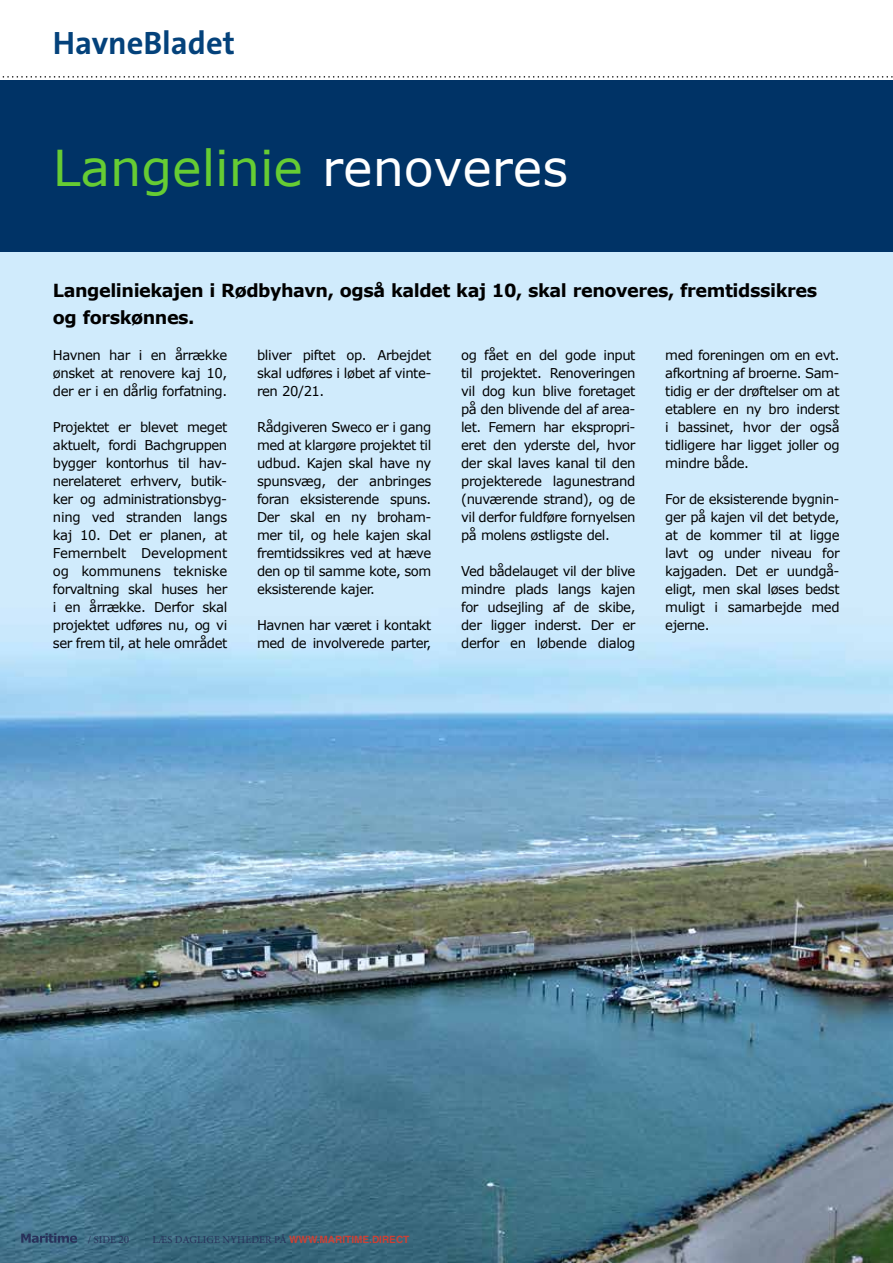
<style>
.page{position:relative;width:893px;height:1263px;background:#fff}
.page>*{position:absolute;margin:0;border:0;box-sizing:border-box;transform-origin:0 0}
.t1{font:49.35px "Verdana";color:#6c3}
.t2{font:700 32.55px "The Sans B7";color:#04427b}
.t3{font:700 18px/27px "Verdana";letter-spacing:-.025em;color:#000}
.t4{font:13.5px/18px "Verdana";letter-spacing:-.035em;color:#000;text-align:justify}
.t5{font:10.5px "Minion Pro";letter-spacing:.01em;color:#28315a}
.s1{color:#fff}
.s2{font-size:11.25px}
.s3{font-family:"Helvetica LT Std";font-weight:700;font-size:10.05px;color:#cc4136}
</style>
<div class="page">
<img style="left:0;top:252px;width:893px;height:1011px">
<div style="left:0;top:80px;width:893px;height:172px;background:#036"></div>
<svg style="left:2px;top:76px;width:891px;height:2px"></svg>
<svg style="left:21px;top:1233px;width:56px;height:10px"></svg>
<h2 class="t2" style="left:53px;top:25px;width:183px">HavneBladet</h2>
<h1 class="t1" style="left:53px;top:134px;width:517px">Langelinie <span class="s1">renoveres</span></h1>
<h3 class="t3" style="left:53px;top:277px;width:766px">Langeliniekajen i Rødbyhavn, også kaldet kaj 10, skal renoveres, fremtidssikres og forskønnes.</h3>
<p class="t4" style="left:53px;top:346px;width:176px">Havnen har i en årrække ønsket at renovere kaj 10, der er i en dårlig forfatning.</p>
<p class="t4" style="left:53px;top:418px;width:176px">Projektet er blevet meget aktuelt, fordi Bachgruppen bygger kontorhus til hav&shy;nerelateret erhverv, butik&shy;ker og administrationsbyg&shy;ning ved stranden langs kaj 10. Det er planen, at Femernbelt Development og kommunens tekniske forvaltning skal huses her i en årrække. Derfor skal projektet udføres nu, og vi ser frem til, at hele området</p>
<p class="t4" style="left:257px;top:346px;width:176px">bliver piftet op. Arbejdet skal udføres i løbet af vinte&shy;ren 20/21.</p>
<p class="t4" style="left:257px;top:418px;width:176px">Rådgiveren Sweco er i gang med at klargøre projektet til udbud. Kajen skal have ny spunsvæg, der anbringes foran eksisterende spuns.<br>Der skal en ny broham&shy;mer til, og hele kajen skal fremtidssikres ved at hæve den op til samme kote, som eksisterende kajer.</p>
<p class="t4" style="left:257px;top:616px;width:176px">Havnen har været i kontakt med de involverede parter,</p>
<p class="t4" style="left:461px;top:346px;width:176px">og fået en del gode input til projektet. Renoveringen vil dog kun blive foretaget på den blivende del af area&shy;let. Femern har ekspropri&shy;eret den yderste del, hvor der skal laves kanal til den projekterede lagunestrand (nuværende strand), og de vil derfor fuldføre fornyelsen på molens østligste del.</p>
<p class="t4" style="left:461px;top:562px;width:176px">Ved bådelauget vil der blive mindre plads langs kajen for udsejling af de skibe, der ligger inderst. Der er derfor en løbende dialog</p>
<p class="t4" style="left:665px;top:346px;width:176px">med foreningen om en evt. afkortning af broerne. Sam&shy;tidig er der drøftelser om at etablere en ny bro inderst i bassinet, hvor der også tidligere har ligget joller og mindre både.</p>
<p class="t4" style="left:665px;top:490px;width:176px">For de eksisterende bygnin&shy;ger på kajen vil det betyde, at de kommer til at ligge lavt og under niveau for kajgaden. Det er uundgå&shy;eligt, men skal løses bedst muligt i samarbejde med ejerne.</p>
<p class="t5" style="left:88px;top:1232px;width:43px">/ SIDE <span class="s2">20</span></p>
<p class="t5" style="left:152px;top:1232px;width:258px">LÆS DAGLIGE NYHEDER PÅ <span class="s3">WWW.MARITIME.DIRECT</span></p>
</div>
